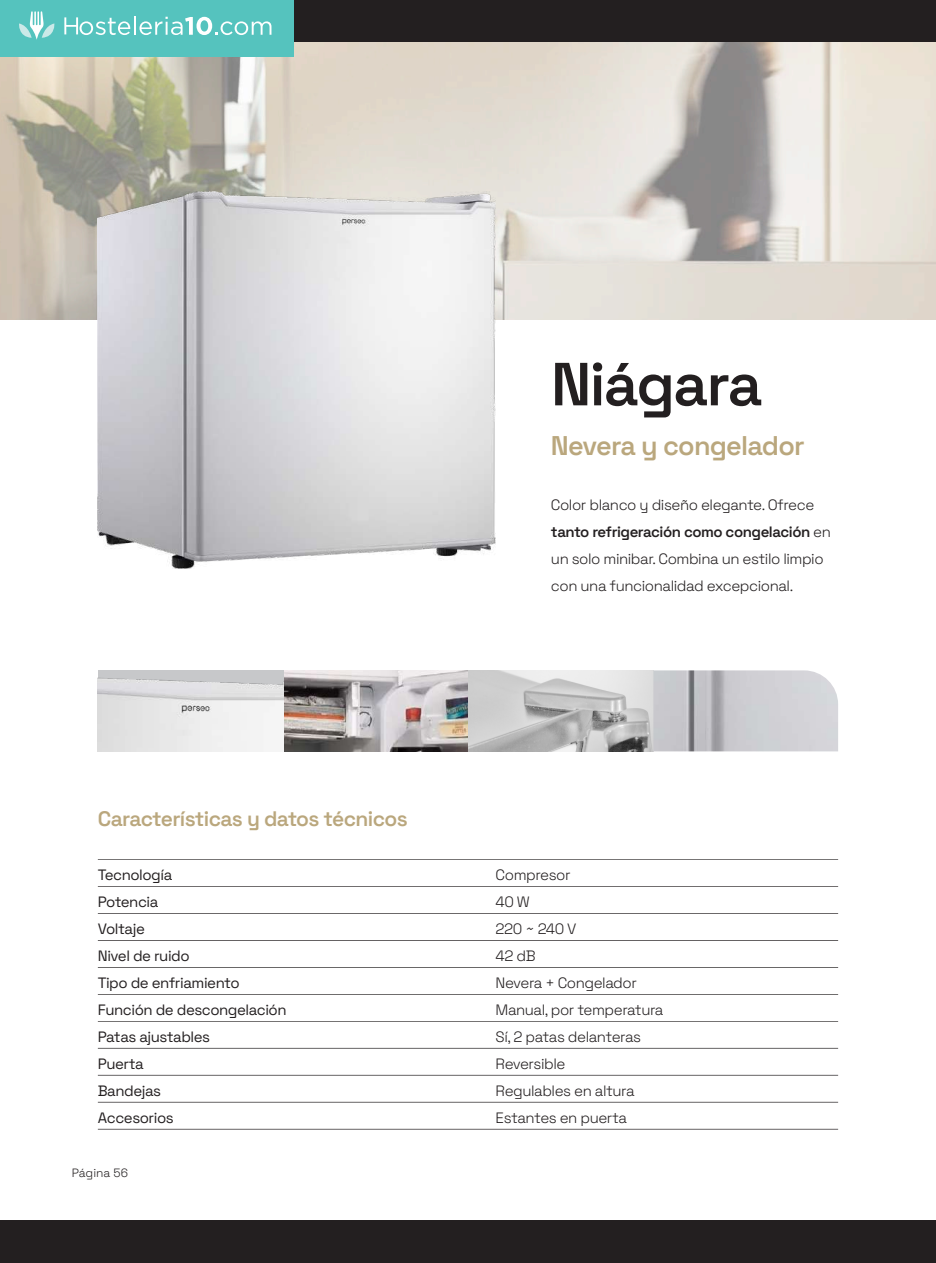
<style>
.page{position:relative;width:936px;height:1263px;background:#fff}
.page>*{position:absolute;margin:0;border:0;box-sizing:border-box;transform-origin:0 0}
.t1{font:600 60.75px "Space Grotesk";letter-spacing:-.03em;color:#231f20}
.t2{font:600 27px "Space Grotesk";letter-spacing:-.03em;color:#baa77d}
.t3{font:600 21px "Space Grotesk";letter-spacing:-.03em;color:#baa77d}
.t4{font:300 15px/27px "Space Grotesk";letter-spacing:-.03em;color:#231f20}
.t5{font:15px/27px "Space Grotesk";letter-spacing:-.03em;color:#231f20}
.t6{font:300 12px "Space Grotesk";color:#231f20}
.s1{font-weight:600}
</style>
<div class="page">
<div style="left:0;top:0;width:935px;height:43px;background:#231f20"></div>
<div style="left:0;top:1220px;width:935px;height:43px;background:#231f20"></div>
<img style="left:0;top:43px;width:935px;height:276px">
<img style="left:283px;top:670px;width:555px;height:81px">
<div style="left:98px;top:670px;width:185px;height:81px;background:#c7c8ca"></div>
<img style="left:98px;top:677px;width:185px;height:74px">
<hr style="left:98px;top:859px;width:740px;height:1px;background:#231f20">
<hr style="left:98px;top:913px;width:740px;height:1px;background:#231f20">
<hr style="left:98px;top:1021px;width:740px;height:1px;background:#231f20">
<hr style="left:98px;top:1075px;width:740px;height:1px;background:#231f20">
<hr style="left:98px;top:940px;width:740px;height:1px;background:#231f20">
<hr style="left:98px;top:886px;width:740px;height:1px;background:#231f20">
<hr style="left:98px;top:967px;width:740px;height:1px;background:#231f20">
<hr style="left:98px;top:994px;width:740px;height:1px;background:#231f20">
<hr style="left:98px;top:1048px;width:740px;height:1px;background:#231f20">
<hr style="left:98px;top:1102px;width:740px;height:1px;background:#231f20">
<hr style="left:98px;top:1129px;width:740px;height:1px;background:#231f20">
<img style="left:98px;top:192px;width:397px;height:376px">
<div style="left:0;top:0;width:293px;height:57px;background:#55c3be"></div>
<svg style="left:64px;top:16px;width:207px;height:19px"></svg>
<svg style="left:19px;top:11px;width:36px;height:29px"></svg>
<h3 class="t3" style="left:98px;top:805px;width:311px">Características y datos técnicos</h3>
<h1 class="t1" style="left:551px;top:346px;width:213px">Niágara</h1>
<h2 class="t2" style="left:551px;top:428px;width:255px">Nevera y congelador</h2>
<p class="t4" style="left:551px;top:491px;width:281px">Color blanco y diseño elegante. Ofrece <span class="s1">tanto refrigeración como congelación</span> en un solo minibar. Combina un estilo limpio con una funcionalidad excepcional.</p>
<p class="t5" style="left:98px;top:862px;width:190px">Tecnología<br>Potencia<br>Voltaje<br>Nivel de ruido<br>Tipo de enfriamiento<br>Función de descongelación<br>Patas ajustables<br>Puerta<br>Bandejas<br>Accesorios</p>
<p class="t4" style="left:495px;top:862px;width:169px">Compresor<br>40 W<br>220 ~ 240 V<br>42 dB<br>Nevera + Congelador<br>Manual, por temperatura<br>Sí, 2 patas delanteras<br>Reversible<br>Regulables en altura<br>Estantes en puerta</p>
<p class="t6" style="left:72px;top:1165px;width:58px">Página 56</p>
</div>
